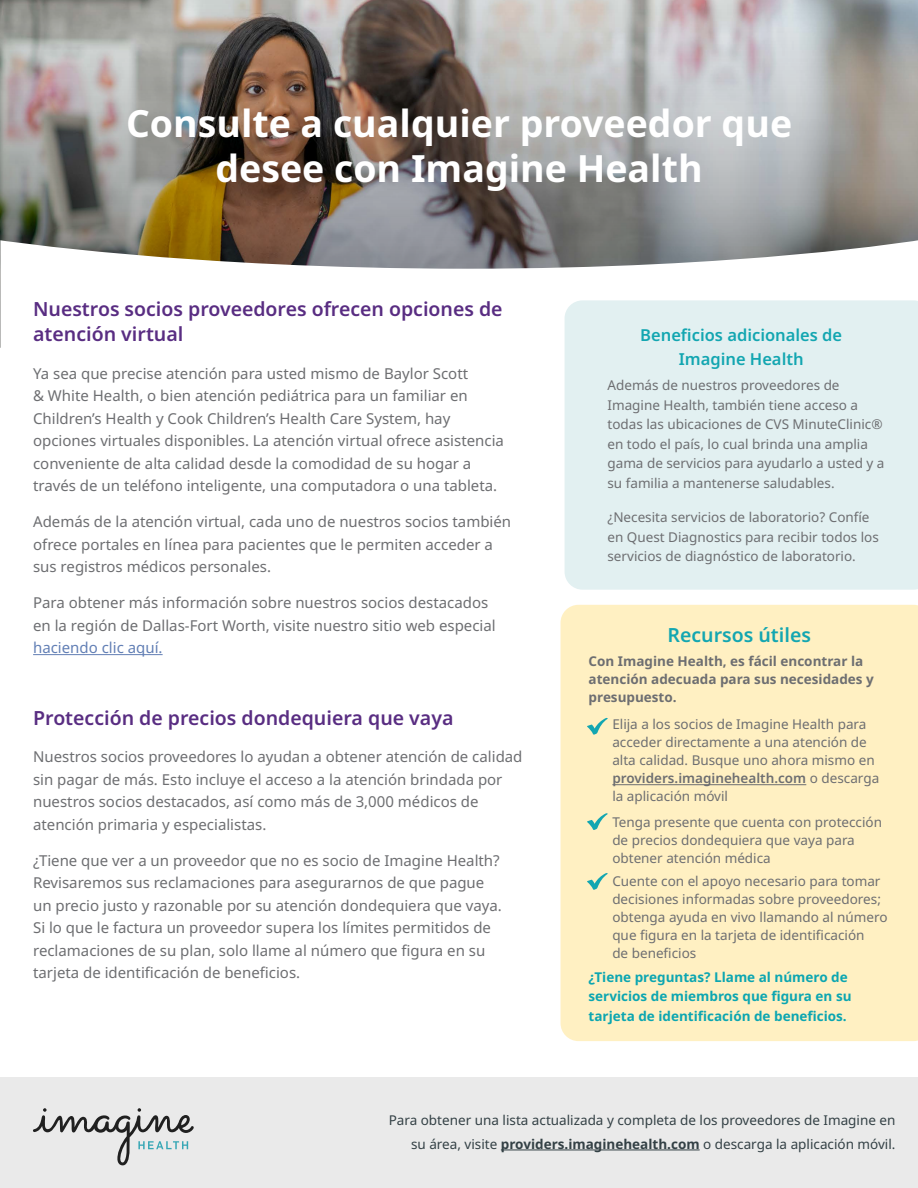
<style>
.page{position:relative;width:918px;height:1188px;background:#fff}
.page>*{position:absolute;margin:0;border:0;box-sizing:border-box;transform-origin:0 0}
.t1{font:700 37.5px/45px "Noto Sans";color:#fff;text-align:center}
.t2{font:600 19.5px/25.5px "Noto Sans";color:#592d82}
.t3{font:600 19.5px "Noto Sans";color:#13a6b1}
.t4{font:600 16.5px/24px "Noto Sans";color:#13a6b1;text-align:center}
.t5{font:15px/22.5px "Noto Sans";color:#6d6e71}
.t6{font:15px "Noto Sans";color:#627fb5}
.t7{font:13.5px/18px "Noto Sans";color:#6d6e71}
.t8{font:13.5px/23.2px "Noto Sans";color:#334045;text-align:right}
.t9{font:700 13.5px/19.5px "Noto Sans";color:#0ca6b1}
.t10{font:700 13.5px/18px "Noto Sans";color:#6d6e71}
.s1{font-weight:600}
.s2{font-weight:700}
</style>
<div class="page">
<img style="left:0;top:0;width:918px;height:240px">
<svg style="left:0;top:240px;width:918px;height:136px"></svg>
<hr style="left:33px;top:654px;width:130px;height:1px;background:#627fb5">
<div style="left:0;top:1078px;width:918px;height:110px;background:#eaeaea"></div>
<svg style="left:33px;top:1108px;width:161px;height:57px"></svg>
<hr style="left:501px;top:1150px;width:199px;height:1px;background:#334045">
<div style="left:565px;top:300px;width:353px;height:290px;background:#e2f0f1"></div>
<div style="left:561px;top:605px;width:357px;height:436px;background:#fff0c2"></div>
<hr style="left:612px;top:784px;width:194px;height:1px;background:#6d6e71">
<svg style="left:587px;top:718px;width:21px;height:17px"></svg>
<svg style="left:587px;top:813px;width:21px;height:17px"></svg>
<svg style="left:587px;top:873px;width:21px;height:17px"></svg>
<h1 class="t1" style="left:126px;top:102px;width:668px">Consulte a cualquier proveedor que desee con Imagine Health</h1>
<h2 class="t2" style="left:33px;top:296px;width:471px">Nuestros socios proveedores ofrecen opciones de atención virtual</h2>
<p class="t5" style="left:33px;top:362px;width:472px">Ya sea que precise atención para usted mismo de Baylor Scott<br>&amp; White Health, o bien atención pediátrica para un familiar en Children’s Health y Cook Children’s Health Care System, hay opciones virtuales disponibles. La atención virtual ofrece asistencia conveniente de alta calidad desde la comodidad de su hogar a través de un teléfono inteligente, una computadora o una tableta.</p>
<p class="t5" style="left:33px;top:511px;width:480px">Además de la atención virtual, cada uno de nuestros socios también ofrece portales en línea para pacientes que le permiten acceder a sus registros médicos personales.</p>
<p class="t5" style="left:33px;top:592px;width:464px">Para obtener más información sobre nuestros socios destacados en la región de Dallas-Fort Worth, visite nuestro sitio web especial</p>
<p class="t6" style="left:33px;top:637px;width:131px">haciendo clic aquí.</p>
<h2 class="t2" style="left:33px;top:706px;width:422px">Protección de precios dondequiera que vaya</h2>
<p class="t5" style="left:33px;top:746px;width:491px">Nuestros socios proveedores lo ayudan a obtener atención de calidad sin pagar de más. Esto incluye el acceso a la atención brindada por nuestros socios destacados, así como más de 3,000 médicos de atención primaria y especialistas.</p>
<p class="t5" style="left:33px;top:850px;width:470px">¿Tiene que ver a un proveedor que no es socio de Imagine Health?<br>Revisaremos sus reclamaciones para asegurarnos de que pague un precio justo y razonable por su atención dondequiera que vaya.<br>Si lo que le factura un proveedor supera los límites permitidos de reclamaciones de su plan, solo llame al número que figura en su tarjeta de identificación de beneficios.</p>
<p class="t4" style="left:640px;top:324px;width:203px">Beneficios adicionales de<br>Imagine Health</p>
<p class="t7" style="left:608px;top:376px;width:278px;line-height:19.5px">Además de nuestros proveedores de Imagine Health, también tiene acceso a todas las ubicaciones de CVS MinuteClinic® en todo el país, lo cual brinda una amplia gama de servicios para ayudarlo a usted y a su familia a mantenerse saludables.</p>
<p class="t7" style="left:608px;top:508px;width:273px;line-height:19.5px">¿Necesita servicios de laboratorio? Confíe en Quest Diagnostics para recibir todos los servicios de diagnóstico de laboratorio.</p>
<h2 class="t3" style="left:667px;top:621px;width:145px">Recursos útiles</h2>
<p class="t10" style="left:589px;top:652px;width:287px">Con Imagine Health, es fácil encontrar la atención adecuada para sus necesidades y presupuesto.</p>
<p class="t7" style="left:612px;top:716px;width:268px">Elija a los socios de Imagine Health para acceder directamente a una atención de alta calidad. Busque uno ahora mismo en <span class="s1">providers.imaginehealth.com</span> o descarga la aplicación móvil</p>
<p class="t7" style="left:612px;top:813px;width:271px">Tenga presente que cuenta con protección de precios dondequiera que vaya para obtener atención médica</p>
<p class="t7" style="left:612px;top:872px;width:277px">Cuente con el apoyo necesario para tomar decisiones informadas sobre proveedores; obtenga ayuda en vivo llamando al número que figura en la tarjeta de identificación<br>de beneficios</p>
<p class="t9" style="left:589px;top:968px;width:264px">¿Tiene preguntas? Llame al número de servicios de miembros que figura en su tarjeta de identificación de beneficios.</p>
<p class="t8" style="left:389px;top:1109px;width:508px">Para obtener una lista actualizada y completa de los proveedores de Imagine en su área, visite <span class="s2">providers.imaginehealth.com</span> o descarga la aplicación móvil.</p>
</div>
